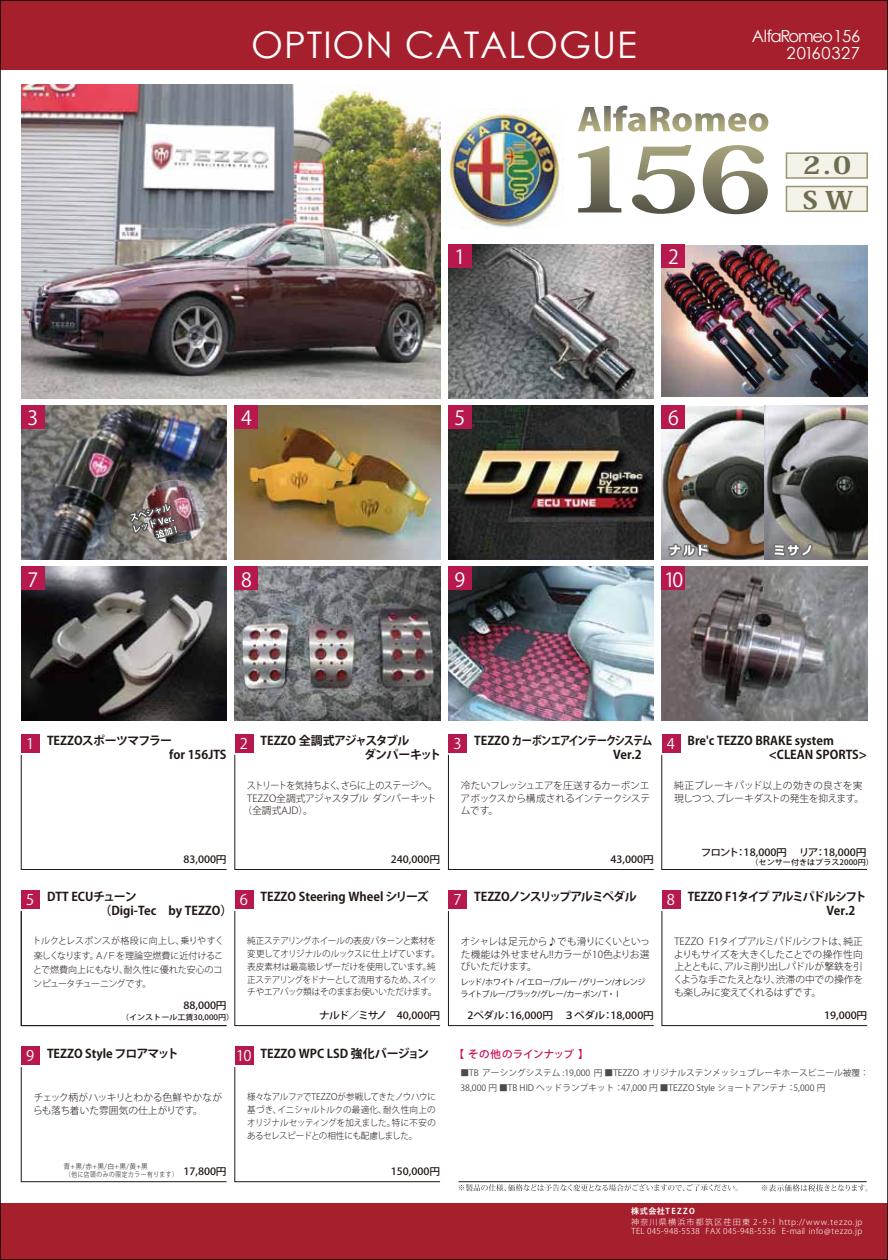
<style>
.page{position:relative;width:888px;height:1260px;background:#fff}
.page>*{position:absolute;margin:0;border:0;box-sizing:border-box;transform-origin:0 0}
.t1{font:36.75px "Century Gothic";letter-spacing:.025em;color:#fff}
.t2{font:800 24px/34.5px "Koz Min Pr 6 N";color:#6f6c50;scale:1.18 1}
.t3{font:19.5px "Ryo Gothic Plus N";color:#fff}
.t4{font:16.65px/18px "Century Gothic";letter-spacing:-.02em;color:#fff;text-align:right}
.t5{font:14.7px "Ryo Gothic Plus N";color:#fff}
.t6{font:700 12px/13.5px "Koz Go Pr 6 N";color:#221815}
.t7{font:700 12px/13.5px "Koz Go Pr 6 N";letter-spacing:-.075em;color:#221815;text-align:right}
.t8{font:700 12px/13.5px "Koz Go Pr 6 N";letter-spacing:-.06em;color:#221815;text-align:right}
.t9{font:700 12px/13.5px "Koz Go Pr 6 N";letter-spacing:-.05em;color:#221815}
.t10{font:700 12px "Koz Go Pr 6 N";letter-spacing:-.1em;color:#221815}
.t11{font:500 10.5px "Koz Go Pr 6 N";letter-spacing:.01em;color:#c80852}
.t12{font:500 9.9px "Koz Go Pr 6 N";color:#221815;scale:1.07 1}
.t13{font:500 9.9px "Koz Go Pr 6 N";letter-spacing:-.04em;color:#221815;scale:1.07 1}
.t14{font:300 9.75px/12.8px "Koz Go Pr 6 N";letter-spacing:-.02em;color:#221815;text-align:justify}
.t15{font:300 9.75px/12.8px "Koz Go Pr 6 N";color:#221815}
.t16{font:300 9.75px "Koz Go Pr 6 N";letter-spacing:-.05em;color:#221815;scale:.93 1}
.t17{font:300 9.15px/14.2px "Koz Go Pr 6 N";letter-spacing:-.01em;color:#221815}
.t18{font:300 9px/12.8px "Koz Go Pr 6 N";letter-spacing:-.035em;color:#221815;text-align:justify;scale:.95 1}
.t19{font:8.7px/14.2px "Koz Go Pr 6 N";color:#4c4948}
.t20{font:300 8.1px/9.6px "Koz Go Pr 6 N";letter-spacing:.04em;color:#fff}
.t21{font:8.1px/12px "Koz Go Pr 6 N";letter-spacing:-.06em;color:#221815}
.t22{font:700 8.1px "Koz Go Pr 6 N";letter-spacing:.12em;color:#fff}
.t23{font:500 7.5px "Koz Go Pr 6 N";letter-spacing:.005em;color:#221815;scale:1.07 1}
.t24{font:7.05px/8.4px "Koz Go Pr 6 N";letter-spacing:.1em;color:#4c4948;scale:.96 1}
.s1{font-family:"Ryo Gothic Plus N";font-weight:400;font-size:14.7px;color:#fff}
</style>
<div class="page">
<div style="left:786px;top:152px;width:82px;height:27px;background:#f5f3e9;border:2px solid #999570"></div>
<div style="left:786px;top:186px;width:82px;height:26px;background:#f5f3e9;border:2px solid #999570"></div>
<img style="left:21px;top:406px;width:206px;height:154px">
<img style="left:143px;top:480px;width:64px;height:64px;border-radius:32px">
<img style="left:126px;top:462px;width:54px;height:84px">
<img style="left:448px;top:406px;width:206px;height:154px">
<img style="left:662px;top:406px;width:205px;height:154px">
<svg style="left:667px;top:542px;width:44px;height:18px"></svg>
<svg style="left:772px;top:542px;width:43px;height:17px"></svg>
<img style="left:448px;top:567px;width:206px;height:154px">
<img style="left:235px;top:406px;width:205px;height:154px">
<div style="left:21px;top:406px;width:23px;height:23px;background:#b7184e"></div>
<img style="left:662px;top:245px;width:205px;height:152px">
<div style="left:235px;top:406px;width:23px;height:23px;background:#b7184e"></div>
<div style="left:448px;top:406px;width:23px;height:23px;background:#b7184e"></div>
<img style="left:662px;top:567px;width:205px;height:154px">
<div style="left:662px;top:406px;width:23px;height:23px;background:#b7184e"></div>
<img style="left:448px;top:244px;width:206px;height:154px">
<div style="left:448px;top:244px;width:23px;height:24px;background:#b7184e"></div>
<div style="left:662px;top:244px;width:23px;height:24px;background:#b7184e"></div>
<img style="left:21px;top:567px;width:206px;height:154px">
<div style="left:21px;top:567px;width:23px;height:23px;background:#b7184e"></div>
<img style="left:235px;top:567px;width:205px;height:154px">
<div style="left:235px;top:567px;width:23px;height:23px;background:#b7184e"></div>
<div style="left:448px;top:567px;width:23px;height:23px;background:#b7184e"></div>
<div style="left:662px;top:567px;width:23px;height:23px;background:#b7184e"></div>
<svg style="left:21px;top:754px;width:206px;height:116px"></svg>
<div style="left:21px;top:734px;width:19px;height:18px;background:#b7184e"></div>
<svg style="left:448px;top:754px;width:206px;height:116px"></svg>
<div style="left:448px;top:734px;width:19px;height:18px;background:#b7184e"></div>
<div style="left:235px;top:1046px;width:19px;height:19px;background:#b7184e"></div>
<div style="left:662px;top:734px;width:19px;height:18px;background:#b7184e"></div>
<hr style="left:459px;top:1181px;width:408px;height:1px;background:#221815">
<img style="left:21px;top:84px;width:419px;height:314px">
<svg style="left:661px;top:754px;width:206px;height:116px"></svg>
<div style="left:235px;top:734px;width:19px;height:18px;background:#b7184e"></div>
<svg style="left:234px;top:754px;width:207px;height:116px"></svg>
<div style="left:662px;top:890px;width:19px;height:19px;background:#b7184e"></div>
<svg style="left:662px;top:911px;width:206px;height:115px"></svg>
<div style="left:448px;top:890px;width:19px;height:19px;background:#b7184e"></div>
<svg style="left:448px;top:911px;width:206px;height:115px"></svg>
<div style="left:21px;top:1046px;width:19px;height:19px;background:#b7184e"></div>
<svg style="left:21px;top:1067px;width:206px;height:115px"></svg>
<svg style="left:234px;top:1067px;width:207px;height:115px"></svg>
<div style="left:235px;top:890px;width:19px;height:19px;background:#b7184e"></div>
<svg style="left:234px;top:911px;width:207px;height:115px"></svg>
<svg style="left:21px;top:911px;width:206px;height:115px"></svg>
<div style="left:21px;top:890px;width:19px;height:19px;background:#b7184e"></div>
<svg style="left:578px;top:106px;width:190px;height:26px"></svg>
<svg style="left:578px;top:146px;width:43px;height:66px"></svg>
<svg style="left:632px;top:145px;width:63px;height:69px"></svg>
<img style="left:444px;top:108px;width:120px;height:120px">
<svg style="left:703px;top:145px;width:65px;height:69px"></svg>
<svg style="left:459px;top:1184px;width:279px;height:7px"></svg>
<svg style="left:762px;top:1184px;width:105px;height:7px"></svg>
<div style="left:0;top:1203px;width:888px;height:57px;background:#a61f2d"></div>
<div style="left:0;top:0;width:888px;height:69px;background:#a61f2d"></div>
<h1 class="t1" style="left:251px;top:19px;width:387px">OPTION CATALOGUE</h1>
<h3 class="t3" style="left:455px;top:245px;width:12px">1</h3>
<h3 class="t3" style="left:668px;top:245px;width:12px">2</h3>
<h3 class="t3" style="left:27px;top:406px;width:12px">3</h3>
<h3 class="t3" style="left:241px;top:406px;width:12px">4</h3>
<h3 class="t3" style="left:455px;top:406px;width:12px">5</h3>
<h3 class="t3" style="left:668px;top:406px;width:12px">6</h3>
<h3 class="t3" style="left:27px;top:567px;width:12px">7</h3>
<h3 class="t3" style="left:241px;top:567px;width:12px">8</h3>
<h3 class="t3" style="left:455px;top:567px;width:12px">9</h3>
<h3 class="t3" style="left:664px;top:567px;width:21px">10</h3>
<h3 class="t4" style="left:752px;top:26px;width:110px">AlfaRomeo156<br>20160327</h3>
<h2 class="t2" style="left:803px;top:149px;width:44px">2.0<br>SW</h2>
<h3 class="t5" style="left:26px;top:734px;width:10px">1</h3>
<p class="t6" style="left:169px;top:734px;width:59px;text-indent:-122px">TEZZOスポーツマフラー<br>for 156JTS</p>
<p class="t12" style="left:183px;top:854px;width:42px">83,000円</p>
<h3 class="t5" style="left:240px;top:734px;width:10px">2</h3>
<p class="t9" style="left:364px;top:734px;width:79px;text-indent:-103px">TEZZO 全調式アジャスタブル<br>ダンパーキット</p>
<p class="t16" style="left:247px;top:780px;width:206px">ストリートを気持ちよく、さらに上のステージへ。</p>
<p class="t14" style="left:247px;top:792px;width:191px">TEZZO全調式アジャスタブルダンパーキット</p>
<p class="t14" style="left:243px;top:805px;width:72px">（全調式AJD）。</p>
<p class="t12" style="left:391px;top:854px;width:48px">240,000円</p>
<h3 class="t5" style="left:26px;top:890px;width:10px">5</h3>
<p class="t6" style="left:100px;top:891px;width:134px;text-indent:-53px">DTT ECUチューン<br>（Digi-Tec　by TEZZO）</p>
<p class="t17" style="left:33px;top:934px;width:193px">トルクとレスポンスが格段に向上し、乗りやすく楽しくなります。Ａ/Ｆを理論空燃費に近付けることで燃費向上にもなり、耐久性に優れた安心のコンピュータチューニングです。</p>
<p class="t12" style="left:183px;top:1000px;width:42px">88,000円</p>
<p class="t23" style="left:121px;top:1013px;width:107px">（インストール工賃30,000円）</p>
<p class="t6" style="left:240px;top:891px;width:191px"><span class="s1">6</span> TEZZO Steering Wheel シリーズ</p>
<p class="t18" style="left:247px;top:935px;width:204px;text-align:left">純正ステアリングホイールの表皮パターンと素材を変更してオリジナルのルックスに仕上げています。表皮素材は最高級レザーだけを使用しています。純正ステアリングをドナーとして流用するため、スイッチやエアバック類はそのままお使いいただけます。</p>
<p class="t13" style="left:319px;top:1010px;width:115px">ナルド／ミサノ　40,000円</p>
<p class="t6" style="left:26px;top:1047px;width:154px"><span class="s1">9</span> TEZZO Styleフロアマット</p>
<p class="t15" style="left:33px;top:1091px;width:191px">チェック柄がハッキリとわかる色鮮やかながらも落ち着いた雰囲気の仕上がりです。</p>
<p class="t24" style="left:63px;top:1162px;width:121px">青+黒/赤+黒/白+黒/黄+黒<br>（他に店頭のみの限定カラー有ります）</p>
<p class="t12" style="left:183px;top:1166px;width:42px">17,800円</p>
<p class="t6" style="left:236px;top:1047px;width:195px"><span class="s1">10</span> TEZZO WPC LSD 強化バージョン</p>
<p class="t18" style="left:247px;top:1091px;width:200px">様々なアルファでTEZZOが参戦してきたノウハウに基づき、イニシャルトルクの最適化、耐久性向上のオリジナルセッティングを加えました。特に不安のあるセレスピードとの相性にも配慮しました。</p>
<p class="t12" style="left:391px;top:1166px;width:48px">150,000円</p>
<h3 class="t5" style="left:454px;top:734px;width:10px">3</h3>
<p class="t7" style="left:474px;top:734px;width:181px">TEZZO カーボンエアインテークシステム<br>Ver.2　</p>
<p class="t14" style="left:461px;top:779px;width:191px">冷たいフレッシュエアを圧送するカーボンエアボックスから構成されるインテークシステムです。</p>
<p class="t12" style="left:611px;top:854px;width:42px">43,000円</p>
<p class="t10" style="left:454px;top:890px;width:185px"><span class="s1">7</span> TEZZOノンスリップアルミペダル</p>
<p class="t14" style="left:461px;top:935px;width:191px">オシャレは足元から♪でも滑りにくいといった機能は外せません!!カラーが10色よりお選びいただけます。</p>
<p class="t21" style="left:460px;top:977px;width:187px">レッド/ホワイト /イエロー/ブルー /グリーン/オレンジライトブルー/ブラック/グレー/カーボン/Ｔ・Ｉ</p>
<p class="t12" style="left:468px;top:1010px;width:176px">2ペダル：16,000円 ３ペダル：18,000円</p>
<p class="t11" style="left:454px;top:1048px;width:136px">【その他のラインナップ】</p>
<p class="t6" style="left:769px;top:734px;width:100px;text-indent:-81px">Bre'c TEZZO BRAKE system　&lt;CLEAN SPORTS&gt;</p>
<h3 class="t5" style="left:667px;top:734px;width:10px">4</h3>
<p class="t15" style="left:674px;top:779px;width:192px">純正ブレーキパッド以上の効きの良さを実現しつつ、ブレーキダストの発生を抑えます。</p>
<p class="t12" style="left:701px;top:846px;width:156px">フロント：18,000円 リア：18,000円</p>
<p class="t23" style="left:751px;top:858px;width:117px">（センサー付きはプラス2000円）</p>
<p class="t8" style="left:688px;top:891px;width:181px">TEZZO F1タイプアルミパドルシフト<br>Ver.2　</p>
<h3 class="t5" style="left:667px;top:890px;width:10px">8</h3>
<p class="t14" style="left:674px;top:935px;width:191px">TEZZO F1タイプアルミパドルシフトは、純正よりもサイズを大きくしたことでの操作性向上とともに、アルミ削り出しパドルが撃鉄を引くような手ごたえとなり、渋滞の中での操作をも楽しみに変えてくれるはずです。</p>
<p class="t12" style="left:824px;top:1010px;width:42px">19,000円</p>
<p class="t19" style="left:460px;top:1066px;width:410px">■TB アーシングシステム :19,000 円 ■TEZZO オリジナルステンメッシュブレーキホースビニール被覆：<br>38,000 円 ■TB HID ヘッドランプキット：47,000 円 ■TEZZO Style ショートアンテナ：5,000 円</p>
<p class="t22" style="left:631px;top:1207px;width:65px">株式会社TEZZO</p>
<p class="t20" style="left:631px;top:1217px;width:233px">神奈川県横浜市都筑区荏田東 2-9-1 http://www.tezzo.jp<br>TEL 045-948-5538 FAX 045-948-5536 E-mail info@tezzo.jp</p>
</div>
